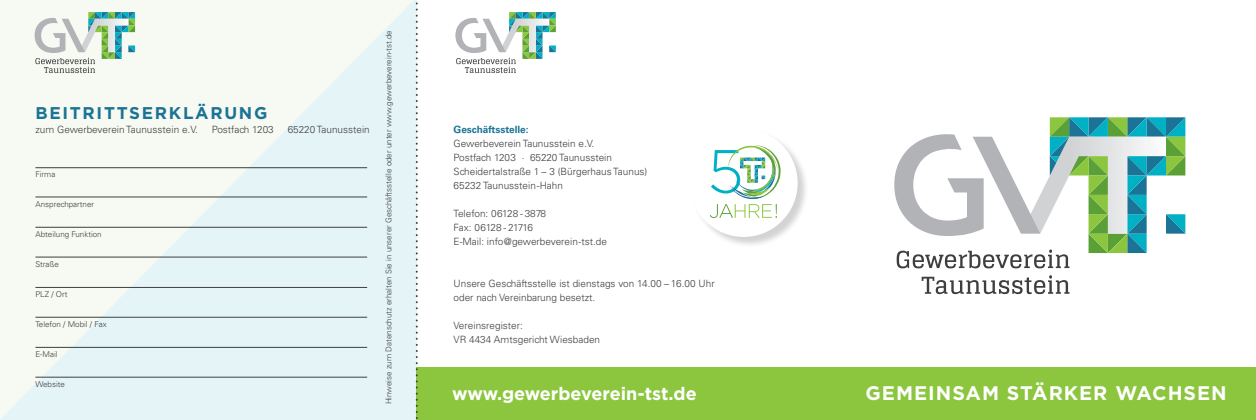
<style>
.page{position:relative;width:1256px;height:420px;background:#fff}
.page>*{position:absolute;margin:0;border:0;box-sizing:border-box;transform-origin:0 0}
.t1{font:700 19.6px "Gotham";letter-spacing:.05em;color:#fff}
.t2{font:700 18px "Gotham";color:#fff}
.t3{font:700 17px "Gotham";letter-spacing:.1em;color:#1b7395}
.t4{font:300 10px/14px "Univers LT Std";color:#3e3e3f}
.t5{font:700 10px "Univers LT Std";color:#1b7395}
.t6{font:300 8px "Univers LT Std";color:#3e3e3f}
</style>
<div class="page">
<svg style="left:0;top:0;width:414px;height:419px;fill:#e5f5f7"></svg>
<div style="left:417px;top:367px;width:839px;height:53px;background:#8bc63e"></div>
<svg style="left:894px;top:117px;width:291px;height:151px"></svg>
<svg style="left:921px;top:275px;width:148px;height:19px"></svg>
<svg style="left:455px;top:12px;width:101px;height:61px"></svg>
<svg style="left:35px;top:12px;width:100px;height:61px"></svg>
<hr style="left:35px;top:167px;width:332px;height:1px;background:#3e3e3f">
<hr style="left:35px;top:197px;width:332px;height:1px;background:#3e3e3f">
<hr style="left:35px;top:227px;width:332px;height:1px;background:#3e3e3f">
<hr style="left:35px;top:257px;width:332px;height:1px;background:#3e3e3f">
<hr style="left:35px;top:287px;width:332px;height:1px;background:#3e3e3f">
<hr style="left:35px;top:317px;width:332px;height:1px;background:#3e3e3f">
<hr style="left:35px;top:347px;width:332px;height:1px;background:#3e3e3f">
<hr style="left:35px;top:377px;width:332px;height:1px;background:#3e3e3f">
<svg style="left:416px;top:0;width:2px;height:420px"></svg>
<div style="left:690px;top:129px;width:118px;height:119px;background:#231f20;opacity:.2"></div>
<div style="left:690px;top:129px;width:107px;height:108px;background:#fff;border-radius:50%"></div>
<svg style="left:710px;top:145px;width:71px;height:73px"></svg>
<h3 class="t3" style="left:35px;top:101px;width:233px">BEITRITTSERKLÄRUNG</h3>
<p class="t4" style="left:35px;top:122px;width:164px">zum Gewerbeverein Taunusstein e.V.</p>
<p class="t4" style="left:212px;top:122px;width:64px">Postfach 1203</p>
<p class="t4" style="left:288px;top:122px;width:84px">65220 Taunusstein</p>
<p class="t6" style="left:35px;top:169px;width:21px">Firma</p>
<p class="t6" style="left:35px;top:199px;width:60px">Ansprechpartner</p>
<p class="t6" style="left:35px;top:229px;width:68px">Abteilung Funktion</p>
<p class="t6" style="left:35px;top:259px;width:25px">Straße</p>
<p class="t6" style="left:35px;top:289px;width:34px">PLZ / Ort</p>
<p class="t6" style="left:35px;top:319px;width:73px">Telefon / Mobil / Fax</p>
<p class="t6" style="left:35px;top:349px;width:24px">E-Mail</p>
<p class="t6" style="left:35px;top:379px;width:31px">Website</p>
<p class="t6" style="left:384px;top:404px;width:375px;rotate:-90deg">Hinweise zum Datenschutz erhalten Sie in unserer Geschäftsstelle oder unter www.gewerbeverein-tst.de</p>
<p class="t5" style="left:454px;top:123px;width:76px">Geschäftsstelle:</p>
<p class="t4" style="left:454px;top:136px;width:195px">Gewerbeverein Taunusstein e.V.<br>Postfach 1203 · 65220 Taunusstein Scheidertalstraße 1 – 3 (Bürgerhaus Taunus)<br>65232 Taunusstein-Hahn</p>
<p class="t4" style="left:454px;top:206px;width:155px">Telefon: 06128 - 3878<br>Fax: 06128 - 21716<br>E-Mail: info@gewerbeverein-tst.de</p>
<p class="t4" style="left:454px;top:276px;width:263px">Unsere Geschäftsstelle ist dienstags von 14.00 – 16.00 Uhr oder nach Vereinbarung besetzt.</p>
<p class="t4" style="left:454px;top:318px;width:148px">Vereinsregister:<br>VR 4434 Amtsgericht Wiesbaden</p>
<h2 class="t2" style="left:452px;top:381px;width:246px">www.gewerbeverein-tst.de</h2>
<h1 class="t1" style="left:865px;top:380px;width:363px">GEMEINSAM STÄRKER WACHSEN</h1>
</div>
